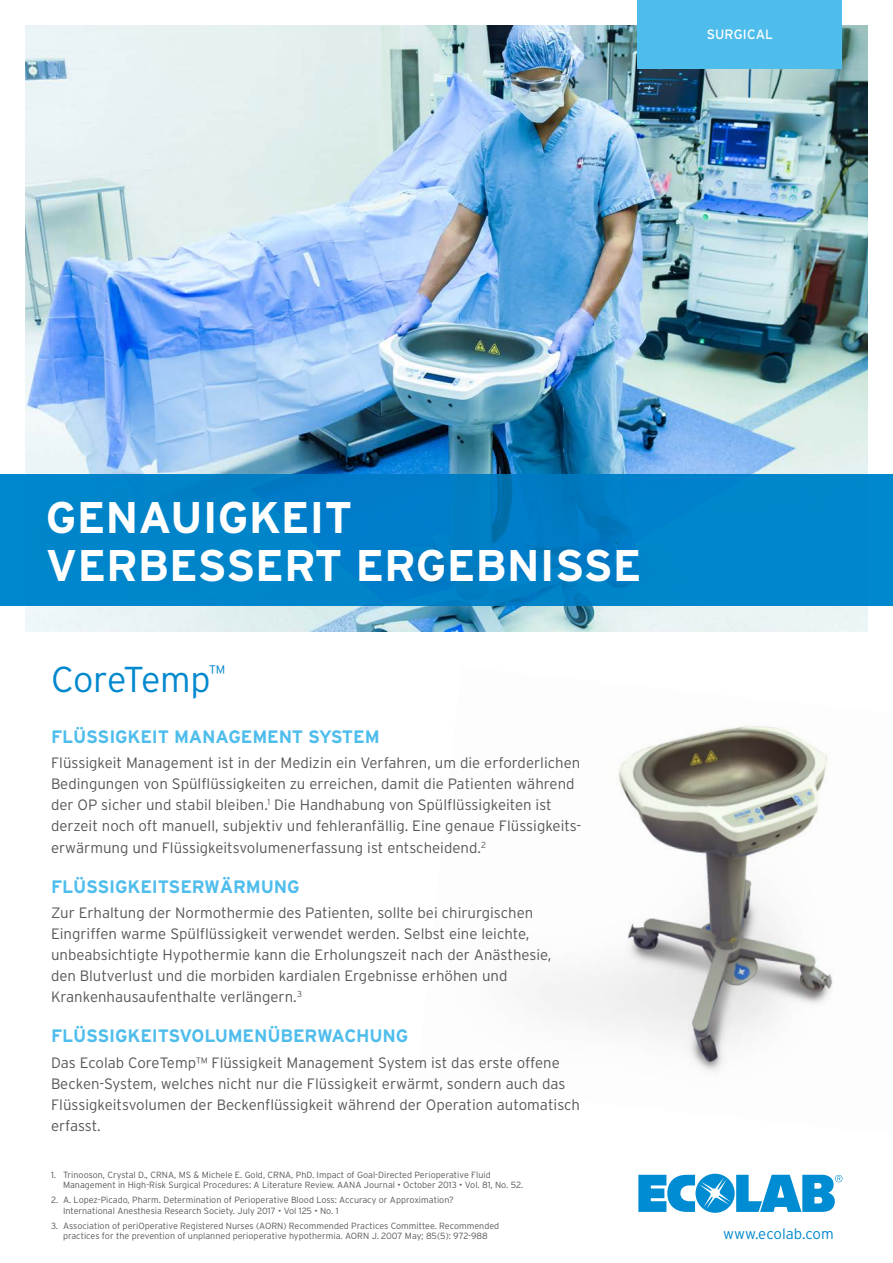
<style>
.page{position:relative;width:893px;height:1263px;background:#fff}
.page>*{position:absolute;margin:0;border:0;box-sizing:border-box;transform-origin:0 0}
.t1{font:700 44.25px/48px "Interstate";color:#fff}
.t2{font:300 36px "Interstate";letter-spacing:-.015em;color:#0088ce}
.t3{font:700 18px "Interstate";letter-spacing:-.01em;color:#4fbdec}
.t4{font:300 15px/21.1px "Interstate";color:#57585a}
.t5{font:300 15px "Interstate";color:#0088ce}
.t6{font:13.5px "Interstate";letter-spacing:.005em;color:#fff}
.t7{font:300 9px/10.5px "Interstate";color:#57585a}
</style>
<div class="page">
<img style="left:539px;top:725px;width:294px;height:346px">
<img style="left:26px;top:26px;width:841px;height:605px">
<div style="left:638px;top:0;width:204px;height:68px;background:#4fbdec"></div>
<div style="left:0;top:474px;width:893px;height:132px;background:#0088ce"></div>
<svg style="left:638px;top:1174px;width:204px;height:39px"></svg>
<p class="t6" style="left:707px;top:27px;width:68px">SURGICAL</p>
<h1 class="t1" style="left:46px;top:493px;width:597px">GENAUIGKEIT<br>VERBESSERT ERGEBNISSE</h1>
<h2 class="t2" style="left:51px;top:659px;width:176px">CoreTemp<sup>™</sup></h2>
<p class="t3" style="left:51px;top:726px;width:330px">FLÜSSIGKEIT MANAGEMENT SYSTEM</p>
<p class="t4" style="left:51px;top:752px;width:532px">Flüssigkeit Management ist in der Medizin ein Verfahren, um die erforderlichen Bedingungen von Spülflüssigkeiten zu erreichen, damit die Patienten während der OP sicher und stabil bleiben.<sup>1</sup> Die Handhabung von Spülflüssigkeiten ist derzeit noch oft manuell, subjektiv und fehleranfällig. Eine genaue Flüssigkeits&shy;erwärmung und Flüssigkeitsvolumenerfassung ist entscheidend.<sup>2</sup></p>
<p class="t3" style="left:51px;top:876px;width:250px">FLÜSSIGKEITSERWÄRMUNG</p>
<p class="t4" style="left:51px;top:902px;width:502px">Zur Erhaltung der Normothermie des Patienten, sollte bei chirurgischen Eingriffen warme Spülflüssigkeit verwendet werden. Selbst eine leichte, unbeabsichtigte Hypothermie kann die Erholungszeit nach der Anästhesie, den Blutverlust und die morbiden kardialen Ergebnisse erhöhen und Krankenhausaufenthalte verlängern.<sup>3</sup></p>
<p class="t3" style="left:51px;top:1026px;width:359px">FLÜSSIGKEITSVOLUMENÜBERWACHUNG</p>
<p class="t4" style="left:51px;top:1052px;width:531px">Das Ecolab CoreTemp™ Flüssigkeit Management System ist das erste offene Becken-System, welches nicht nur die Flüssigkeit erwärmt, sondern auch das Flüssigkeitsvolumen der Beckenflüssigkeit während der Operation automatisch erfasst.</p>
<p class="t7" style="left:63px;top:1169px;width:462px;text-indent:-12px">1. Trinooson, Crystal D., CRNA, MS &amp; Michele E. Gold, CRNA, PhD. Impact of Goal-Directed Perioperative Fluid<br>Management in High-Risk Surgical Procedures: A Literature Review. AANA Journal • October 2013 • Vol. 81, No. 52.</p>
<p class="t7" style="left:63px;top:1195px;width:392px;text-indent:-12px">2. A. Lopez-Picado, Pharm. Determination of Perioperative Blood Loss: Accuracy or Approximation?<br>International Anesthesia Research Society. July 2017 • Vol 125 • No. 1</p>
<p class="t7" style="left:51px;top:1220px;width:450px;text-align:center">3. Association of periOperative Registered Nurses (AORN) Recommended Practices Committee. Recommended practices for the prevention of unplanned perioperative hypothermia. AORN J. 2007 May; 85(5): 972-988</p>
<p class="t5" style="left:723px;top:1225px;width:112px">www.ecolab.com</p>
</div>
